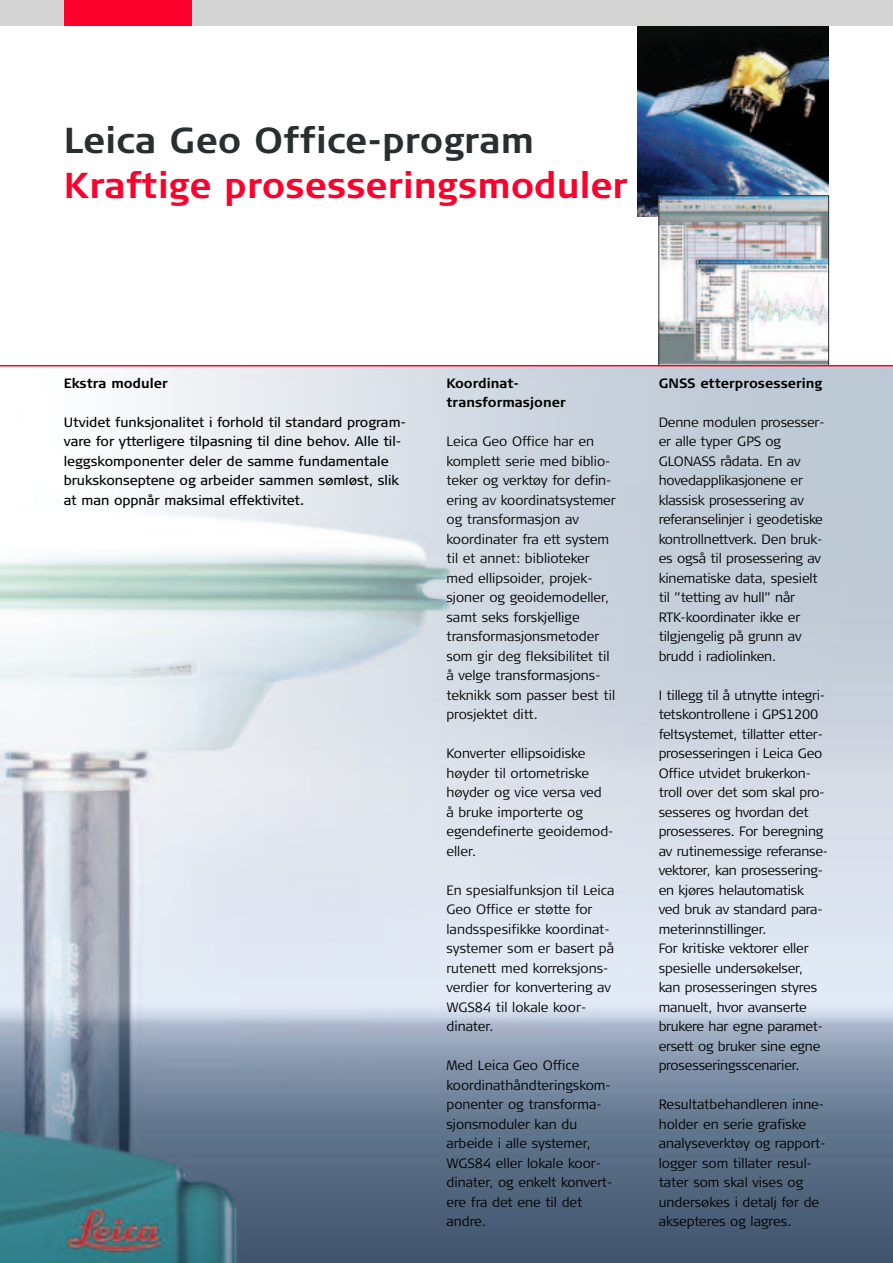
<style>
.page{position:relative;width:893px;height:1263px;background:#fff}
.page>*{position:absolute;margin:0;border:0;box-sizing:border-box;transform-origin:0 0}
.t1{font:700 36px "Signa Column";color:#fb012b}
.t2{font:700 36px "Signa Column";color:#292f31}
.t3{font:300 13.5px/19.5px "Signa Column";letter-spacing:-.01em;color:#000}
.t4{font:13.5px/19.5px "Signa Column";color:#000}
.t5{font:700 13.5px/19.5px "Signa Column";color:#000}
</style>
<div class="page">
<img style="left:637px;top:26px;width:192px;height:190px">
<img style="left:0;top:366px;width:893px;height:897px">
<div style="left:0;top:0;width:893px;height:26px;background:#d4d4d4"></div>
<div style="left:64px;top:0;width:127px;height:26px;background:#fb012b"></div>
<img style="left:661px;top:198px;width:166px;height:166px">
<div style="left:659px;top:196px;width:170px;height:170px;border:1px solid #292f31"></div>
<hr style="left:0;top:365px;width:893px;height:1px;background:#fb012b">
<h1 class="t2" style="left:64px;top:128px;width:472px">Leica Geo Office-program</h1>
<h1 class="t1" style="left:64px;top:173px;width:566px">Kraftige prosesseringsmoduler</h1>
<p class="t5" style="left:64px;top:375px;width:106px">Ekstra moduler</p>
<p class="t4" style="left:64px;top:414px;width:344px">Utvidet funksjonalitet i forhold til standard program&shy;vare for ytterligere tilpasning til dine behov. Alle til&shy;leggskomponenter deler de samme fundamentale brukskonseptene og arbeider sammen sømløst, slik at man oppnår maksimal effektivitet.</p>
<p class="t5" style="left:446px;top:375px;width:121px">Koordinat&shy;transformasjoner</p>
<p class="t3" style="left:446px;top:433px;width:171px">Leica Geo Office har en komplett serie med biblio&shy;teker og verktøy for defin&shy;ering av koordinatsystemer og transformasjon av koordinater fra ett system til et annet: biblioteker med ellipsoider, projek&shy;sjoner og geoidemodeller, samt seks forskjellige transformasjonsmetoder som gir deg fleksibilitet til å velge transformasjons&shy;teknikk som passer best til prosjektet ditt.</p>
<p class="t3" style="left:446px;top:745px;width:169px">Konverter ellipsoidiske høyder til ortometriske høyder og vice versa ved<br>å bruke importerte og egendefinerte geoidemod&shy;eller.</p>
<p class="t3" style="left:446px;top:882px;width:170px">En spesialfunksjon til Leica<br>Geo Office er støtte for landsspesifikke koordinat&shy;systemer som er basert på rutenett med korreksjons&shy;verdier for konvertering av<br>WGS84 til lokale koor&shy;dinater.</p>
<p class="t3" style="left:446px;top:1057px;width:168px">Med Leica Geo Office koordinathåndteringskom&shy;ponenter og transforma&shy;sjonsmoduler kan du arbeide i alle systemer,<br>WGS84 eller lokale koor&shy;dinater, og enkelt konvert&shy;ere fra det ene til det andre.</p>
<p class="t5" style="left:659px;top:375px;width:165px">GNSS etterprosessering</p>
<p class="t3" style="left:659px;top:414px;width:168px">Denne modulen prosesser&shy;er alle typer GPS og<br>GLONASS rådata. En av hovedapplikasjonene er klassisk prosessering av referanselinjer i geodetiske kontrollnettverk. Den bruk&shy;es også til prosessering av kinematiske data, spesielt til ”tetting av hull” når<br>RTK-koordinater ikke er tilgjengelig på grunn av brudd i radiolinken.</p>
<p class="t3" style="left:659px;top:687px;width:171px">I tillegg til å utnytte integri&shy;tetskontrollene i GPS1200 feltsystemet, tillatter etter&shy;prosesseringen i Leica Geo<br>Office utvidet brukerkon&shy;troll over det som skal pro&shy;sesseres og hvordan det prosesseres. For beregning av rutinemessige referanse&shy;vektorer, kan prosessering&shy;en kjøres helautomatisk ved bruk av standard para&shy;meterinnstillinger.<br>For kritiske vektorer eller spesielle undersøkelser,<br>kan prosesseringen styres manuelt, hvor avanserte brukere har egne paramet&shy;ersett og bruker sine egne prosesseringsscenarier.</p>
<p class="t3" style="left:659px;top:1096px;width:169px">Resultatbehandleren inne&shy;holder en serie grafiske analyseverktøy og rapport&shy;logger som tillater resul&shy;tater som skal vises og undersøkes i detalj før de aksepteres og lagres.</p>
</div>
